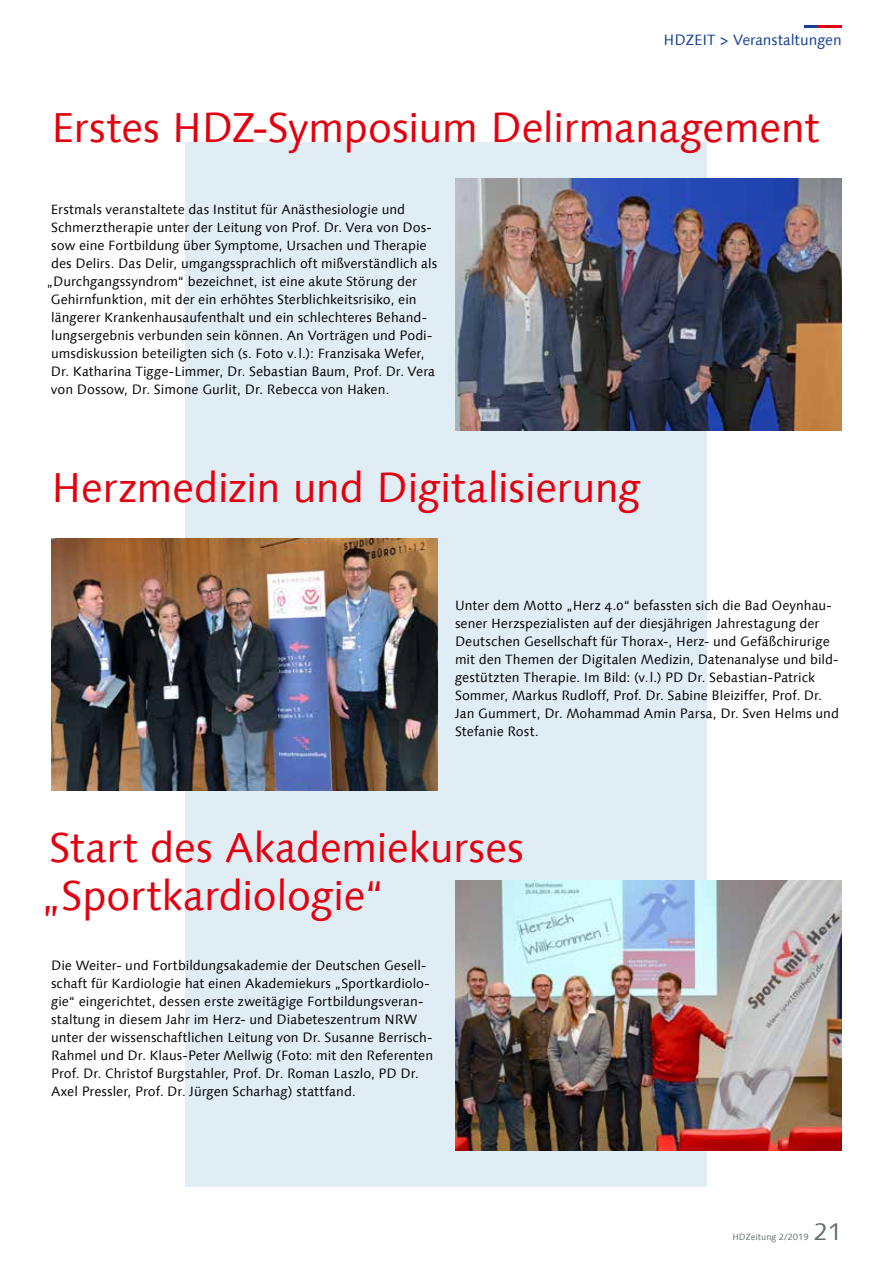
<style>
.page{position:relative;width:893px;height:1263px;background:#fff}
.page>*{position:absolute;margin:0;border:0;box-sizing:border-box;transform-origin:0 0}
.t1{font:42px/48px "Linotype Syntax Com";letter-spacing:-.015em;color:#e3000f}
.t2{font:24px "Linotype Syntax Com";color:#61706d}
.t3{font:15px "Linotype Syntax Com";color:#134094}
.t4{font:13.5px/18px "Linotype Syntax Com";color:#000}
.t5{font:9px "Linotype Syntax Com";color:#61706d}
</style>
<div class="page">
<hr style="left:816px;top:26px;width:26px;height:2px;background:#e3000f">
<svg style="left:804px;top:26px;width:12px;height:2px"></svg>
<div style="left:186px;top:142px;width:521px;height:1044px;background:#e1edf5"></div>
<img style="left:455px;top:178px;width:387px;height:252px">
<img style="left:51px;top:538px;width:387px;height:252px">
<img style="left:455px;top:880px;width:387px;height:270px">
<p class="t3" style="left:663px;top:31px;width:180px">HDZEIT &gt; Veranstaltungen</p>
<h1 class="t1" style="left:51px;top:103px;width:770px">Erstes HDZ-Symposium Delirmanagement</h1>
<p class="t4" style="left:51px;top:201px;width:356px">Erstmals veranstaltete das Institut für Anästhesiologie und</p>
<p class="t4" style="left:51px;top:219px;width:382px">Schmerztherapie unter der Leitung von Prof. Dr. Vera von Dos-</p>
<p class="t4" style="left:51px;top:237px;width:377px">sow eine Fortbildung über Symptome, Ursachen und Therapie</p>
<p class="t4" style="left:51px;top:255px;width:388px">des Delirs. Das Delir, umgangssprachlich oft mißverständlich als</p>
<p class="t4" style="left:47px;top:273px;width:371px">„Durchgangssyndrom“ bezeichnet, ist eine akute Störung der</p>
<p class="t4" style="left:51px;top:291px;width:367px">Gehirnfunktion, mit der ein erhöhtes Sterblichkeitsrisiko, ein</p>
<p class="t4" style="left:51px;top:309px;width:377px">längerer Krankenhausaufenthalt und ein schlechteres Behand-</p>
<p class="t4" style="left:51px;top:327px;width:383px">lungsergebnis verbunden sein können. An Vorträgen und Podi-</p>
<p class="t4" style="left:51px;top:345px;width:375px">umsdiskussion beteiligten sich (s. Foto v.l.): Franzisaka Wefer,</p>
<p class="t4" style="left:51px;top:363px;width:386px">Dr. Katharina Tigge-Limmer, Dr. Sebastian Baum, Prof. Dr. Vera</p>
<p class="t4" style="left:51px;top:380px;width:340px">von Dossow, Dr. Simone Gurlit, Dr. Rebecca von Haken.</p>
<h1 class="t1" style="left:51px;top:463px;width:591px">Herzmedizin und Digitalisierung</h1>
<p class="t4" style="left:455px;top:596px;width:385px">Unter dem Motto „Herz 4.0“ befassten sich die Bad Oeynhau&shy;sener Herzspezialisten auf der diesjährigen Jahrestagung der Deutschen Gesellschaft für Thorax-, Herz- und Gefäßchirurige mit den Themen der Digitalen Medizin, Datenanalyse und bild&shy;gestützten Therapie. Im Bild: (v.l.) PD Dr. Sebastian-Patrick Sommer, Markus Rudloff, Prof. Dr. Sabine Bleiziffer, Prof. Dr.<br>Jan Gummert, Dr. Mohammad Amin Parsa, Dr. Sven Helms und Stefanie Rost.</p>
<h1 class="t1" style="left:41px;top:823px;width:484px">Start des Akademiekurses „Sportkardiologie“</h1>
<p class="t4" style="left:51px;top:956px;width:384px">Die Weiter- und Fortbildungsakademie der Deutschen Gesell&shy;schaft für Kardiologie hat einen Akademiekurs „Sportkardiolo&shy;gie“ eingerichtet, dessen erste zweitägige Fortbildungsveran&shy;staltung in diesem Jahr im Herz- und Diabeteszentrum NRW unter der wissenschaftlichen Leitung von Dr. Susanne Berrisch-Rahmel und Dr. Klaus-Peter Mellwig (Foto: mit den Referenten Prof. Dr. Christof Burgstahler, Prof. Dr. Roman Laszlo, PD Dr.<br>Axel Pressler, Prof. Dr. Jürgen Scharhag) stattfand.</p>
<p class="t5" style="left:732px;top:1232px;width:78px">HDZeitung 2/2019</p>
<h2 class="t2" style="left:814px;top:1217px;width:30px">21</h2>
</div>
